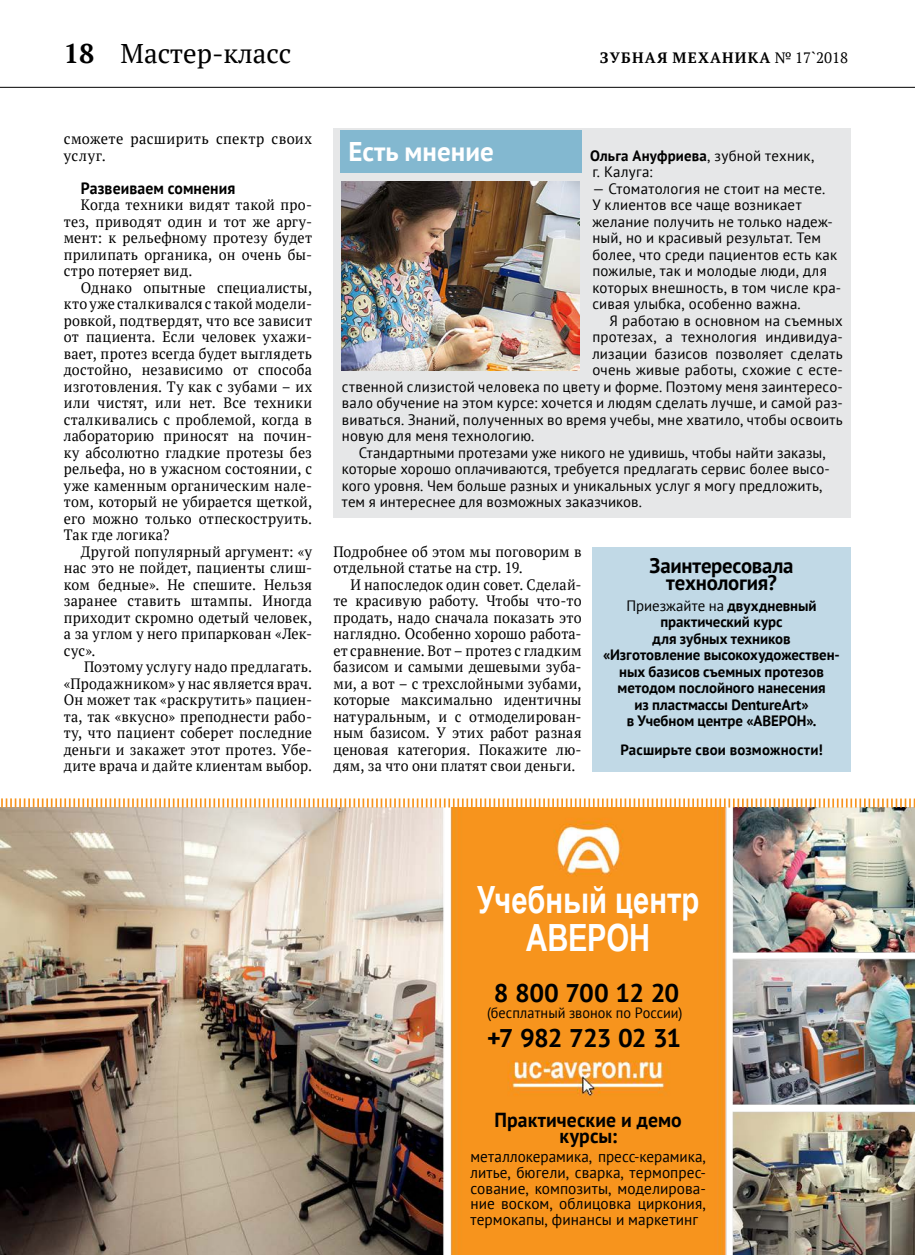
<style>
.page{position:relative;width:915px;height:1255px;background:#fff}
.page>*{position:absolute;margin:0;border:0;box-sizing:border-box;transform-origin:0 0}
.t1{font:700 37.5px/37.5px "Arial Narrow";color:#fff;text-align:center;scale:.95 1}
.t2{font:27px "PT Serif";color:#000}
.t3{font:700 27px "PT Sans";color:#fff}
.t4{font:700 25.5px "PT Sans";letter-spacing:-.03em;color:#000}
.t5{font:700 21px/16.5px "PT Sans";letter-spacing:-.01em;color:#000;text-align:center}
.t6{font:700 20.25px/16.5px "PT Sans";letter-spacing:.005em;color:#000;text-align:center}
.t7{font:700 16.5px "PT Sans";letter-spacing:.005em;color:#000;scale:.95 1}
.t8{font:15.75px/15.8px "PT Sans";letter-spacing:.005em;color:#000;text-align:justify;scale:.96 1}
.t9{font:15px/16.5px "PT Serif";letter-spacing:.02em;color:#000;text-align:justify;scale:.95 1}
.t10{font:15px/16.5px "PT Sans";letter-spacing:.015em;color:#000}
.t11{font:700 15px/16.5px "PT Sans";letter-spacing:-.005em;color:#000;text-align:center}
.t12{font:15px/16.5px "PT Serif";letter-spacing:.02em;color:#000}
.t13{font:15px "PT Sans";letter-spacing:.015em;color:#000;scale:.95 1}
.t14{font:700 15px "PT Serif";letter-spacing:.08em;color:#000}
.s1{font-weight:700}
.s2{font-weight:400}
</style>
<div class="page">
<hr style="left:0;top:87px;width:914px;height:1px;background:#000">
<div style="left:333px;top:128px;width:517px;height:389px;background:#e6e7e8"></div>
<img style="left:341px;top:181px;width:238px;height:189px">
<div style="left:340px;top:130px;width:241px;height:42px;background:#83b8d0"></div>
<div style="left:592px;top:546px;width:258px;height:225px;background:#c1d9e6"></div>
<img style="left:1px;top:809px;width:913px;height:445px">
<svg style="left:0;top:798px;width:914px;height:11px"></svg>
<h2 class="t2" style="left:64px;top:36px;width:229px"><span class="s1">18</span> Мастер-класс</h2>
<p class="t14" style="left:599px;top:47px;width:250px">ЗУБНАЯ МЕХАНИКА <span class="s2">№ 17`2018</span></p>
<p class="t12" style="left:64px;top:130px;width:250px">сможете расширить спектр своих услуг.</p>
<p class="t7" style="left:81px;top:177px;width:164px">Развеиваем сомнения</p>
<p class="t9" style="left:64px;top:196px;width:263px;text-indent:17px">Когда техники видят такой про&shy;тез, приводят один и тот же аргу&shy;мент: к рельефному протезу будет прилипать органика, он очень бы&shy;стро потеряет вид.</p>
<p class="t9" style="left:64px;top:279px;width:263px;text-indent:17px">Однако опытные специалисты, кто уже сталкивался с такой модели&shy;ровкой, подтвердят, что все зависит от пациента. Если человек ухажи&shy;вает, протез всегда будет выглядеть достойно, независимо от способа изготовления. Ту как с зубами – их или чистят, или нет. Все техники сталкивались с проблемой, когда в лабораторию приносят на почин&shy;ку абсолютно гладкие протезы без рельефа, но в ужасном состоянии, с уже каменным органическим нале&shy;том, который не убирается щеткой, его можно только отпескоструить.<br>Так где логика?</p>
<p class="t9" style="left:64px;top:543px;width:263px;text-indent:17px">Другой популярный аргумент: «у нас это не пойдет, пациенты слиш&shy;ком бедные». Не спешите. Нельзя заранее ставить штампы. Иногда приходит скромно одетый человек, а за углом у него припаркован «Лек&shy;сус».</p>
<p class="t9" style="left:64px;top:658px;width:263px;text-indent:20px">Поэтому услугу надо предлагать. «Продажником» у нас является врач.<br>Он может так «раскрутить» пациен&shy;та, так «вкусно» преподнести рабо&shy;ту, что пациент соберет последние деньги и закажет этот протез. Убе&shy;дите врача и дайте клиентам выбор.</p>
<h2 class="t3" style="left:348px;top:134px;width:147px">Есть мнение</h2>
<p class="t10" style="left:590px;top:147px;width:226px"><span class="s1">Ольга Ануфриева</span>, зубной техник, г. Калуга:</p>
<p class="t10" style="left:592px;top:180px;width:250px">— Стоматология не стоит на месте.<br>У клиентов все чаще возникает желание получить не только надеж&shy;ный, но и красивый результат. Тем более, что среди пациентов есть как пожилые, так и молодые люди, для которых внешность, в том числе кра&shy;сивая улыбка, особенно важна.</p>
<p class="t10" style="left:609px;top:312px;width:235px">Я работаю в основном на съемных</p>
<p class="t10" style="left:592px;top:328px;width:252px">протезах, а технология индивидуа-</p>
<p class="t10" style="left:592px;top:345px;width:252px">лизации базисов позволяет сделать</p>
<p class="t10" style="left:592px;top:361px;width:252px">очень живые работы, схожие с есте-</p>
<p class="t10" style="left:342px;top:378px;width:502px">ственной слизистой человека по цвету и форме. Поэтому меня заинтересо-</p>
<p class="t10" style="left:342px;top:394px;width:502px">вало обучение на этом курсе: хочется и людям сделать лучше, и самой раз-</p>
<p class="t10" style="left:342px;top:411px;width:502px">виваться. Знаний, полученных во время учебы, мне хватило, чтобы освоить</p>
<p class="t10" style="left:342px;top:427px;width:194px">новую для меня технологию.</p>
<p class="t10" style="left:359px;top:444px;width:468px">Стандартными протезами уже никого не удивишь, чтобы найти заказы,</p>
<p class="t10" style="left:342px;top:460px;width:489px">которые хорошо оплачиваются, требуется предлагать сервис более высо-</p>
<p class="t10" style="left:342px;top:477px;width:482px">кого уровня. Чем больше разных и уникальных услуг я могу предложить,</p>
<p class="t10" style="left:342px;top:493px;width:301px">тем я интереснее для возможных заказчиков.</p>
<p class="t9" style="left:333px;top:543px;width:263px">Подробнее об этом мы поговорим в отдельной статье на стр. 19.</p>
<p class="t9" style="left:333px;top:576px;width:263px;text-indent:17px">И напоследок один совет. Сделай&shy;те красивую работу. Чтобы что-то продать, надо сначала показать это наглядно. Особенно хорошо работа&shy;ет сравнение. Вот – протез с гладким базисом и самыми дешевыми зуба&shy;ми, а вот – с трехслойными зубами, которые максимально идентичны натуральным, и с отмоделирован&shy;ным базисом. У этих работ разная ценовая категория. Покажите лю&shy;дям, за что они платят свои деньги.</p>
<h3 class="t5" style="left:649px;top:557px;width:145px">Заинтересовала технология?</h3>
<p class="t11" style="left:603px;top:597px;width:238px"><span class="s2">Приезжайте на</span> двухдневный практический курс<br>для зубных техников «Изготовление высокохудожествен&shy;ных базисов съемных протезов методом послойного нанесения<br>из пластмассы DentureArt»<br>в Учебном центре «АВЕРОН».</p>
<p class="t11" style="left:620px;top:741px;width:204px">Расширьте свои возможности!</p>
<h1 class="t1" style="left:477px;top:879px;width:235px">Учебный центр<br>АВЕРОН</h1>
<h3 class="t4" style="left:493px;top:975px;width:187px">8 800 700 12 20</h3>
<p class="t13" style="left:487px;top:1003px;width:207px">(бесплатный звонок по России)</p>
<h3 class="t4" style="left:487px;top:1020px;width:195px">+7 982 723 02 31</h3>
<h3 class="t6" style="left:494px;top:1111px;width:188px">Практические и демо курсы:</h3>
<p class="t8" style="left:470px;top:1148px;width:247px">металлокерамика, пресс-керамика, литье, бюгели, сварка, термопрес&shy;сование, композиты, моделирова&shy;ние воском, облицовка циркония, термокапы, финансы и маркетинг</p>
</div>
